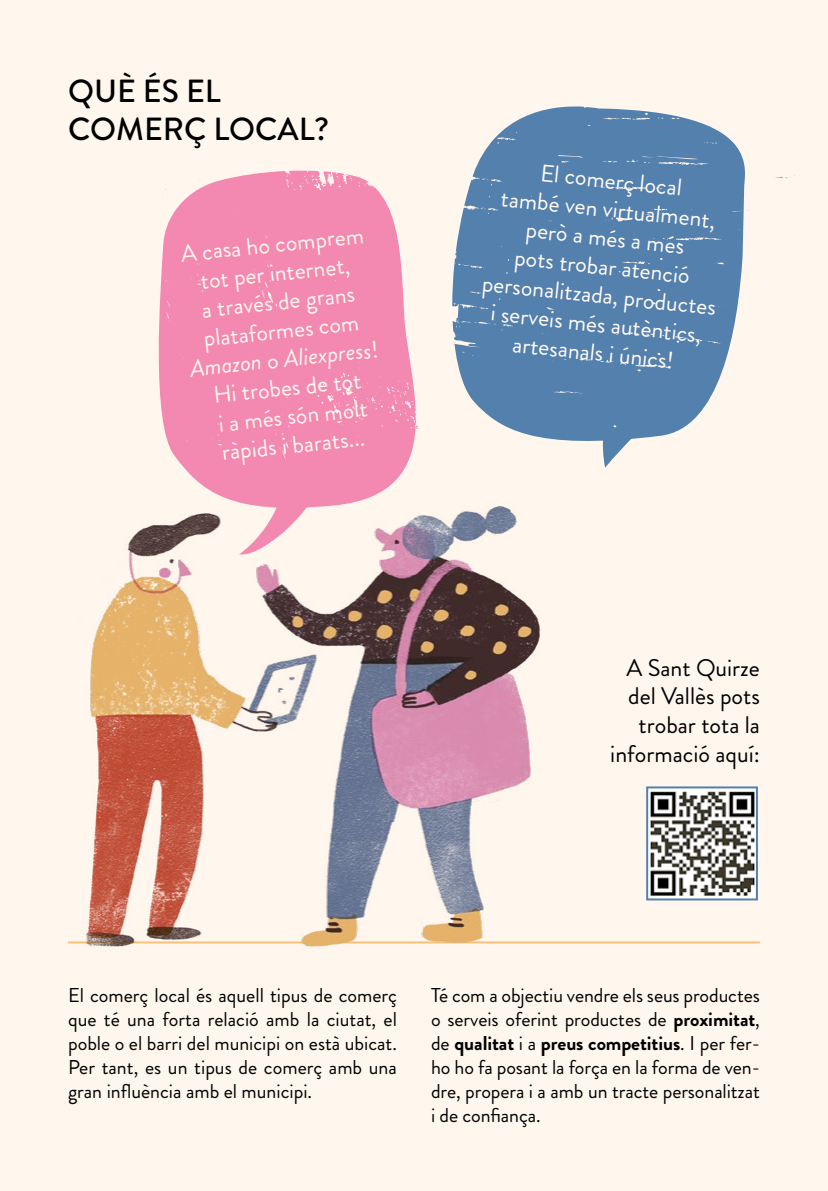
<style>
.page{position:relative;width:828px;height:1191px;background:#fff7ee}
.page>*{position:absolute;margin:0;border:0;box-sizing:border-box;transform-origin:0 0}
.t1{font:500 32px/38.4px "Brandon Grotesque";color:#000}
.t2{font:24px/28.8px "Brandon Grotesque";color:#fffaf4;text-align:center}
.t3{font:24px/28.8px "Brandon Grotesque";color:#fff7ee;text-align:center}
.t4{font:24px/28.8px "Brandon Grotesque";color:#000;text-align:right}
.t5{font:20px/24px "Brandon Grotesque";letter-spacing:-.005em;color:#000;text-align:justify}
.s1{font-style:italic}
.s2{font-weight:700}
</style>
<div class="page">
<svg style="left:158px;top:171px;width:260px;height:296px;background:#f494b7"></svg>
<svg style="left:286px;top:175px;width:5px;height:10px"></svg>
<svg style="left:302px;top:171px;width:4px;height:4px"></svg>
<svg style="left:331px;top:183px;width:4px;height:7px"></svg>
<svg style="left:347px;top:391px;width:7px;height:7px"></svg>
<div style="left:239px;top:422px;width:105px;height:45px;background:#f388b0"></div>
<svg style="left:358px;top:362px;width:2px;height:6px"></svg>
<svg style="left:406px;top:402px;width:6px;height:7px"></svg>
<svg style="left:452px;top:106px;width:343px;height:335px;fill:#5480ad"></svg>
<svg style="left:602px;top:433px;width:35px;height:34px"></svg>
<hr style="left:68px;top:941px;width:692px;height:2px;background:#fac279">
<svg style="left:646px;top:786px;width:112px;height:115px;background:#999b9a"></svg>
<img style="left:68px;top:467px;width:562px;height:480px">
<h1 class="t1" style="left:68px;top:72px;width:262px">QUÈ ÉS EL<br>COMERÇ LOCAL?</h1>
<p class="t3" style="left:177px;top:240px;width:190px;rotate:-6deg">A casa ho comprem tot per internet,<br>a través de grans plataformes com<br><span class="s1">Amazon</span> o <span class="s1">Aliexpress</span>!<br>Hi trobes de tot<br>i a més són molt ràpids i barats...</p>
<p class="t2" style="left:496px;top:154px;width:237px;rotate:6deg">El comerç local<br>també ven virtualment, però a més a més<br>pots trobar atenció personalitzada, productes i serveis més autèntics, artesanals i únics!</p>
<p class="t4" style="left:610px;top:653px;width:151px">A Sant Quirze del Vallès pots trobar tota la informació aquí:</p>
<p class="t5" style="left:68px;top:983px;width:330px">El comerç local és aquell tipus de comerç que té una forta relació amb la ciutat, el poble o el barri del municipi on està ubicat.<br>Per tant, es un tipus de comerç amb una gran influència amb el municipi.</p>
<p class="t5" style="left:431px;top:983px;width:330px">Té com a objectiu vendre els seus productes o serveis oferint productes de <span class="s2">proximitat</span>, de <span class="s2">qualitat</span> i a <span class="s2">preus competitius</span>. I per fer&shy;ho ho fa posant la força en la forma de ven&shy;dre, propera i a amb un tracte personalitzat i de confiança.</p>
</div>
